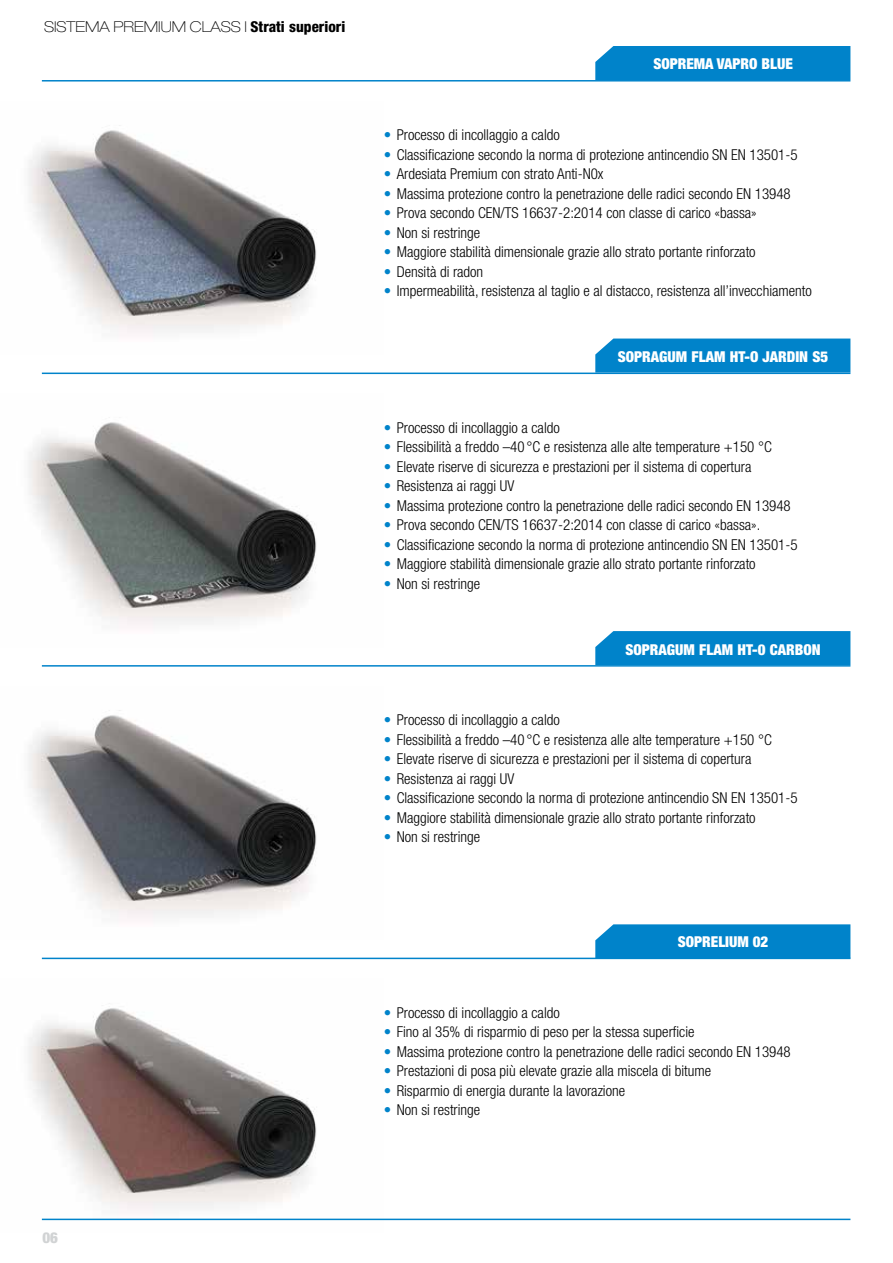
<style>
.page{position:relative;width:893px;height:1263px;background:#fff}
.page>*{position:absolute;margin:0;border:0;box-sizing:border-box;transform-origin:0 0}
.t1{font:300 condensed 15px "Helvetica Neue LT Std";color:#000}
.t2{font:900 condensed 15px "Helvetica Neue LT Std";color:#fff}
.t3{font:100 expanded 15px "Helvetica Neue LT Std";color:#000}
.t4{font:900 condensed 15px "Helvetica Neue LT Std";color:#d1d3d4}
.s1{font-weight:800;font-stretch:condensed}
.s2{color:#0083ca}
</style>
<div class="page">
<img style="left:28px;top:422px;width:289px;height:204px">
<img style="left:28px;top:125px;width:289px;height:209px">
<img style="left:28px;top:710px;width:289px;height:209px">
<img style="left:28px;top:1008px;width:356px;height:213px">
<hr style="left:42px;top:1218px;width:808px;height:2px;background:#0083ca">
<div style="left:595px;top:46px;width:255px;height:34px;background:#0083ca"></div>
<div style="left:595px;top:339px;width:255px;height:34px;background:#0083ca"></div>
<div style="left:595px;top:631px;width:255px;height:34px;background:#0083ca"></div>
<div style="left:595px;top:924px;width:255px;height:34px;background:#0083ca"></div>
<hr style="left:42px;top:80px;width:808px;height:2px;background:#0083ca">
<hr style="left:42px;top:373px;width:808px;height:1px;background:#0083ca">
<hr style="left:42px;top:665px;width:808px;height:2px;background:#0083ca">
<hr style="left:42px;top:958px;width:808px;height:1px;background:#0083ca">
<p class="t3" style="left:44px;top:18px;width:303px">SISTEMA PREMIUM CLASS l <span class="s1">Strati superiori</span></p>
<p class="t2" style="left:653px;top:54px;width:141px">SOPREMA VAPRO BLUE</p>
<p class="t1" style="left:384px;top:126px;width:177px"><span class="s2">•</span> Processo di incollaggio a caldo</p>
<p class="t1" style="left:384px;top:146px;width:415px"><span class="s2">•</span> Classificazione secondo la norma di protezione antincendio SN EN 13501-5</p>
<p class="t1" style="left:384px;top:165px;width:221px"><span class="s2">•</span> Ardesiata Premium con strato Anti-N0x</p>
<p class="t1" style="left:384px;top:185px;width:408px"><span class="s2">•</span> Massima protezione contro la penetrazione delle radici secondo EN 13948</p>
<p class="t1" style="left:384px;top:204px;width:374px"><span class="s2">•</span> Prova secondo CEN/TS 16637-2:2014 con classe di carico «bassa»</p>
<p class="t1" style="left:384px;top:224px;width:98px"><span class="s2">•</span> Non si restringe</p>
<p class="t1" style="left:384px;top:243px;width:373px"><span class="s2">•</span> Maggiore stabilità dimensionale grazie allo strato portante rinforzato</p>
<p class="t1" style="left:384px;top:263px;width:101px"><span class="s2">•</span> Densità di radon</p>
<p class="t1" style="left:384px;top:282px;width:429px"><span class="s2">•</span> Impermeabilità, resistenza al taglio e al distacco, resistenza all’invecchiamento</p>
<p class="t2" style="left:618px;top:348px;width:212px">SOPRAGUM FLAM HT-O JARDIN S5</p>
<p class="t1" style="left:384px;top:419px;width:177px"><span class="s2">•</span> Processo di incollaggio a caldo</p>
<p class="t1" style="left:384px;top:438px;width:389px"><span class="s2">•</span> Flessibilità a freddo –40 °C e resistenza alle alte temperature +150 °C</p>
<p class="t1" style="left:384px;top:458px;width:369px"><span class="s2">•</span> Elevate riserve di sicurezza e prestazioni per il sistema di copertura</p>
<p class="t1" style="left:384px;top:477px;width:132px"><span class="s2">•</span> Resistenza ai raggi UV</p>
<p class="t1" style="left:384px;top:497px;width:408px"><span class="s2">•</span> Massima protezione contro la penetrazione delle radici secondo EN 13948</p>
<p class="t1" style="left:384px;top:516px;width:378px"><span class="s2">•</span> Prova secondo CEN/TS 16637-2:2014 con classe di carico «bassa».</p>
<p class="t1" style="left:384px;top:536px;width:415px"><span class="s2">•</span> Classificazione secondo la norma di protezione antincendio SN EN 13501-5</p>
<p class="t1" style="left:384px;top:555px;width:373px"><span class="s2">•</span> Maggiore stabilità dimensionale grazie allo strato portante rinforzato</p>
<p class="t1" style="left:384px;top:575px;width:98px"><span class="s2">•</span> Non si restringe</p>
<p class="t2" style="left:625px;top:640px;width:197px">SOPRAGUM FLAM HT-0 CARBON</p>
<p class="t1" style="left:384px;top:711px;width:177px"><span class="s2">•</span> Processo di incollaggio a caldo</p>
<p class="t1" style="left:384px;top:731px;width:389px"><span class="s2">•</span> Flessibilità a freddo –40 °C e resistenza alle alte temperature +150 °C</p>
<p class="t1" style="left:384px;top:750px;width:369px"><span class="s2">•</span> Elevate riserve di sicurezza e prestazioni per il sistema di copertura</p>
<p class="t1" style="left:384px;top:770px;width:132px"><span class="s2">•</span> Resistenza ai raggi UV</p>
<p class="t1" style="left:384px;top:789px;width:415px"><span class="s2">•</span> Classificazione secondo la norma di protezione antincendio SN EN 13501-5</p>
<p class="t1" style="left:384px;top:809px;width:373px"><span class="s2">•</span> Maggiore stabilità dimensionale grazie allo strato portante rinforzato</p>
<p class="t1" style="left:384px;top:828px;width:98px"><span class="s2">•</span> Non si restringe</p>
<p class="t2" style="left:678px;top:932px;width:92px">SOPRELIUM 02</p>
<p class="t1" style="left:384px;top:1004px;width:177px"><span class="s2">•</span> Processo di incollaggio a caldo</p>
<p class="t1" style="left:384px;top:1023px;width:312px"><span class="s2">•</span> Fino al 35% di risparmio di peso per la stessa superficie</p>
<p class="t1" style="left:384px;top:1043px;width:408px"><span class="s2">•</span> Massima protezione contro la penetrazione delle radici secondo EN 13948</p>
<p class="t1" style="left:384px;top:1062px;width:329px"><span class="s2">•</span> Prestazioni di posa più elevate grazie alla miscela di bitume</p>
<p class="t1" style="left:384px;top:1082px;width:243px"><span class="s2">•</span> Risparmio di energia durante la lavorazione</p>
<p class="t1" style="left:384px;top:1101px;width:98px"><span class="s2">•</span> Non si restringe</p>
<p class="t4" style="left:43px;top:1228px;width:17px">06</p>
</div>
